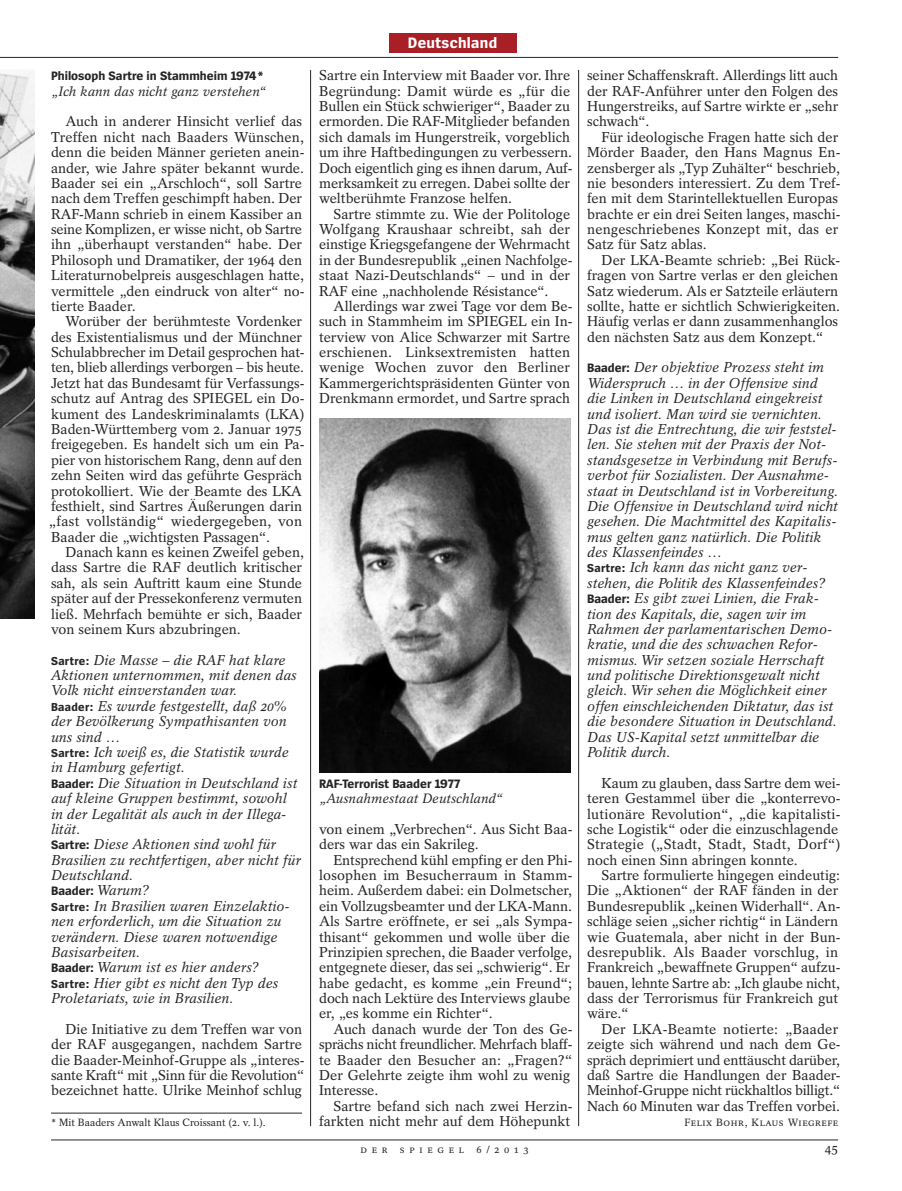
<style>
.page{position:relative;width:902px;height:1191px;background:#fff}
.page>*{position:absolute;margin:0;border:0;box-sizing:border-box;transform-origin:0 0}
.t1{font:700 15.75px "Spiegel Sans";letter-spacing:.02em;color:#fff}
.t2{font:14.25px/15.5px "Spiegel Serif";color:#272627}
.t3{font:italic 14.25px/15.5px "Spiegel Serif";color:#272627}
.t4{font:italic 13.5px "Spiegel Serif";color:#272627}
.t5{font:13.5px "Spiegel Serif";color:#272627}
.t6{font:700 12.75px "Spiegel Sans";color:#272627}
.t7{font:10.5px "Spiegel Serif";color:#272627}
.s1{font-family:"Spiegel Sans";font-weight:700;font-style:normal;font-size:12px}
.s2{font-family:"Spiegel Sans";font-weight:700;font-style:normal;font-size:12.75px}
.s3{font-family:"Spiegel Serif";font-weight:400;font-style:italic;font-size:14.25px}
</style>
<div class="page">
<hr style="left:51px;top:1112px;width:251px;height:1px;background:#272627">
<hr style="left:310px;top:70px;width:1px;height:1056px;background:#272627">
<hr style="left:578px;top:70px;width:1px;height:1056px;background:#272627">
<hr style="left:51px;top:1139px;width:787px;height:1px;background:#272627">
<hr style="left:0;top:57px;width:838px;height:1px;background:#272627">
<div style="left:389px;top:34px;width:127px;height:19px;background:#a91f26"></div>
<svg style="left:0;top:72px;width:34px;height:546px;background:#696969"></svg>
<svg style="left:319px;top:418px;width:251px;height:354px;background:#6c6c6c"></svg>
<p class="t6" style="left:51px;top:71px;width:214px">Philosoph Sartre in Stammheim 1974*</p>
<p class="t4" style="left:51px;top:86px;width:217px">„Ich kann das nicht ganz verstehen“</p>
<p class="t2" style="left:51px;top:115px;width:255px;text-indent:14px">Auch in anderer Hinsicht verlief das Treffen nicht nach Baaders Wünschen, denn die beiden Männer gerieten anein&shy;ander, wie Jahre später bekannt wurde.<br>Baader sei ein „Arschloch“, soll Sartre nach dem Treffen geschimpft haben. Der RAF-Mann schrieb in einem Kassiber an seine Komplizen, er wisse nicht, ob Sartre ihn „überhaupt verstanden“ habe. Der Philosoph und Dramatiker, der 1964 den Literaturnobelpreis ausgeschlagen hatte, vermittele „den eindruck von alter“ no&shy;tierte Baader.</p>
<p class="t2" style="left:49px;top:315px;width:257px;text-indent:17px">Worüber der berühmteste Vordenker des Existentialismus und der Münchner Schulabbrecher im Detail gesprochen hat&shy;ten, blieb allerdings verborgen – bis heute.<br>Jetzt hat das Bundesamt für Verfassungs&shy;schutz auf Antrag des SPIEGEL ein Do&shy;kument des Landeskriminalamts (LKA)<br>Baden-Württemberg vom 2. Januar 1975 freigegeben. Es handelt sich um ein Pa&shy;pier von historischem Rang, denn auf den zehn Seiten wird das geführte Gespräch protokolliert. Wie der Beamte des LKA festhielt, sind Sartres Äußerungen darin „fast vollständig“ wiedergegeben, von Baader die „wichtigsten Passagen“.</p>
<p class="t2" style="left:51px;top:546px;width:254px;text-indent:14px">Danach kann es keinen Zweifel geben, dass Sartre die RAF deutlich kritischer sah, als sein Auftritt kaum eine Stunde später auf der Pressekonferenz vermuten ließ. Mehrfach bemühte er sich, Baader von seinem Kurs abzubringen.</p>
<p class="t3" style="left:51px;top:653px;width:251px"><span class="s1">Sartre:</span> Die Masse – die RAF hat klare<br>Aktionen unternommen, mit denen das<br>Volk nicht einverstanden war.<br><span class="s1">Baader:</span> Es wurde festgestellt, daß 20% der Bevölkerung Sympathisanten von uns sind …<br><span class="s1">Sartre:</span> Ich weiß es, die Statistik wurde in Hamburg gefertigt.<br><span class="s2">Baader:</span> Die Situation in Deutschland ist auf kleine Gruppen bestimmt, sowohl in der Legalität als auch in der Illega&shy;lität.<br><span class="s2">Sartre:</span> Diese Aktionen sind wohl für<br>Brasilien zu rechtfertigen, aber nicht für<br>Deutschland.</p>
<p class="t6" style="left:51px;top:886px;width:100px">Baader: <span class="s3">Warum?</span></p>
<p class="t3" style="left:51px;top:899px;width:240px"><span class="s1">Sartre:</span> In Brasilien waren Einzelaktio&shy;nen erforderlich, um die Situation zu verändern. Diese waren notwendige Basisarbeiten.<br><span class="s2">Baader:</span> Warum ist es hier anders?<br><span class="s1">Sartre:</span> Hier gibt es nicht den Typ des Proletariats, wie in Brasilien.</p>
<p class="t2" style="left:51px;top:1022px;width:255px;text-indent:14px">Die Initiative zu dem Treffen war von der RAF ausgegangen, nachdem Sartre die Baader-Meinhof-Gruppe als „interes&shy;sante Kraft“ mit „Sinn für die Revolution“ bezeichnet hatte. Ulrike Meinhof schlug</p>
<p class="t7" style="left:51px;top:1118px;width:216px">* Mit Baaders Anwalt Klaus Croissant (2. v. l.).</p>
<p class="t1" style="left:408px;top:37px;width:91px">Deutschland</p>
<p class="t2" style="left:319px;top:69px;width:255px">Sartre ein Interview mit Baader vor. Ihre Begründung: Damit würde es „für die Bullen ein Stück schwieriger“, Baader zu ermorden. Die RAF-Mitglieder befanden sich damals im Hungerstreik, vorgeblich um ihre Haftbedingungen zu verbessern.<br>Doch eigentlich ging es ihnen darum, Auf&shy;merksamkeit zu erregen. Dabei sollte der weltberühmte Franzose helfen.</p>
<p class="t2" style="left:319px;top:207px;width:255px;text-indent:14px">Sartre stimmte zu. Wie der Politologe Wolfgang Kraushaar schreibt, sah der einstige Kriegsgefangene der Wehrmacht in der Bundesrepublik „einen Nachfolge&shy;staat Nazi-Deutschlands“ – und in der RAF eine „nachholende Résistance“.</p>
<p class="t2" style="left:319px;top:300px;width:255px;text-indent:14px">Allerdings war zwei Tage vor dem Be&shy;such in Stammheim im SPIEGEL ein In&shy;terview von Alice Schwarzer mit Sartre erschienen. Linksextremisten hatten wenige Wochen zuvor den Berliner Kammergerichtspräsidenten Günter von Drenkmann ermordet, und Sartre sprach</p>
<p class="t6" style="left:319px;top:779px;width:143px">RAF-Terrorist Baader 1977</p>
<p class="t4" style="left:319px;top:793px;width:185px">„Ausnahmestaat Deutschland“</p>
<p class="t2" style="left:319px;top:823px;width:255px">von einem „Verbrechen“. Aus Sicht Baa&shy;ders war das ein Sakrileg.</p>
<p class="t2" style="left:319px;top:853px;width:255px;text-indent:14px">Entsprechend kühl empfing er den Phi&shy;losophen im Besucherraum in Stamm&shy;heim. Außerdem dabei: ein Dolmetscher, ein Vollzugsbeamter und der LKA-Mann.<br>Als Sartre eröffnete, er sei „als Sympa&shy;thisant“ gekommen und wolle über die Prinzipien sprechen, die Baader verfolge, entgegnete dieser, das sei „schwierig“. Er habe gedacht, es komme „ein Freund“; doch nach Lektüre des Interviews glaube er, „es komme ein Richter“.</p>
<p class="t2" style="left:319px;top:1022px;width:255px;text-indent:14px">Auch danach wurde der Ton des Ge&shy;sprächs nicht freundlicher. Mehrfach blaff&shy;te Baader den Besucher an: „Fragen?“<br>Der Gelehrte zeigte ihm wohl zu wenig<br>Interesse.</p>
<p class="t2" style="left:319px;top:1099px;width:255px;text-align:right">Sartre befand sich nach zwei Herzin&shy;farkten nicht mehr auf dem Höhepunkt</p>
<p class="t2" style="left:587px;top:69px;width:252px;text-align:justify">seiner Schaffenskraft. Allerdings litt auch der RAF-Anführer unter den Folgen des Hungerstreiks, auf Sartre wirkte er „sehr schwach“.</p>
<p class="t2" style="left:587px;top:131px;width:255px;text-indent:14px">Für ideologische Fragen hatte sich der Mörder Baader, den Hans Magnus En&shy;zensberger als „Typ Zuhälter“ beschrieb, nie besonders interessiert. Zu dem Tref&shy;fen mit dem Starintellektuellen Europas brachte er ein drei Seiten langes, maschi&shy;nengeschriebenes Konzept mit, das er Satz für Satz ablas.</p>
<p class="t2" style="left:587px;top:254px;width:254px;text-indent:14px">Der LKA-Beamte schrieb: „Bei Rück&shy;fragen von Sartre verlas er den gleichen Satz wiederum. Als er Satzteile erläutern sollte, hatte er sichtlich Schwierigkeiten.<br>Häufig verlas er dann zusammenhanglos den nächsten Satz aus dem Konzept.“</p>
<p class="t3" style="left:587px;top:361px;width:252px"><span class="s2">Baader:</span> Der objektive Prozess steht im Widerspruch … in der Offensive sind die Linken in Deutschland eingekreist und isoliert. Man wird sie vernichten.<br>Das ist die Entrechtung, die wir feststel&shy;len. Sie stehen mit der Praxis der Not&shy;standsgesetze in Verbindung mit Berufs&shy;verbot für Sozialisten. Der Ausnahme&shy;staat in Deutschland ist in Vorbereitung.<br>Die Offensive in Deutschland wird nicht gesehen. Die Machtmittel des Kapitalis&shy;mus gelten ganz natürlich. Die Politik des Klassenfeindes …<br><span class="s1">Sartre:</span> Ich kann das nicht ganz ver&shy;stehen, die Politik des Klassenfeindes?<br><span class="s2">Baader:</span> Es gibt zwei Linien, die Frak&shy;tion des Kapitals, die, sagen wir im Rahmen der parlamentarischen Demo&shy;kratie, und die des schwachen Refor&shy;mismus. Wir setzen soziale Herrschaft und politische Direktionsgewalt nicht gleich. Wir sehen die Möglichkeit einer offen einschleichenden Diktatur, das ist die besondere Situation in Deutschland.<br>Das US-Kapital setzt unmittelbar die Politik durch.</p>
<p class="t2" style="left:587px;top:776px;width:255px;text-indent:14px">Kaum zu glauben, dass Sartre dem wei&shy;teren Gestammel über die „konterrevo&shy;lutionäre Revolution“, „die kapitalisti&shy;sche Logistik“ oder die einzuschlagende Strategie („Stadt, Stadt, Stadt, Dorf“) noch einen Sinn abringen konnte.</p>
<p class="t2" style="left:587px;top:869px;width:255px;text-indent:14px">Sartre formulierte hingegen eindeutig:<br>Die „Aktionen“ der RAF fänden in der Bundesrepublik „keinen Widerhall“. An&shy;schläge seien „sicher richtig“ in Ländern wie Guatemala, aber nicht in der Bun&shy;desrepublik. Als Baader vorschlug, in Frankreich „bewaffnete Gruppen“ aufzu&shy;bauen, lehnte Sartre ab: „Ich glaube nicht, dass der Terrorismus für Frankreich gut wäre.“</p>
<p class="t2" style="left:587px;top:1022px;width:255px;text-indent:14px">Der LKA-Beamte notierte: „Baader zeigte sich während und nach dem Ge&shy;spräch deprimiert und enttäuscht darüber, daß Sartre die Handlungen der Baader-Meinhof-Gruppe nicht rückhaltlos billigt.“ Nach 60 Minuten war das Treffen vorbei.</p>
<p class="t7" style="left:684px;top:1118px;width:155px">FELIX BOHR, KLAUS WIEGREFE</p>
<p class="t7" style="left:360px;top:1145px;width:170px">DER SPIEGEL 6/2013</p>
<p class="t5" style="left:824px;top:1143px;width:15px">45</p>
</div>
